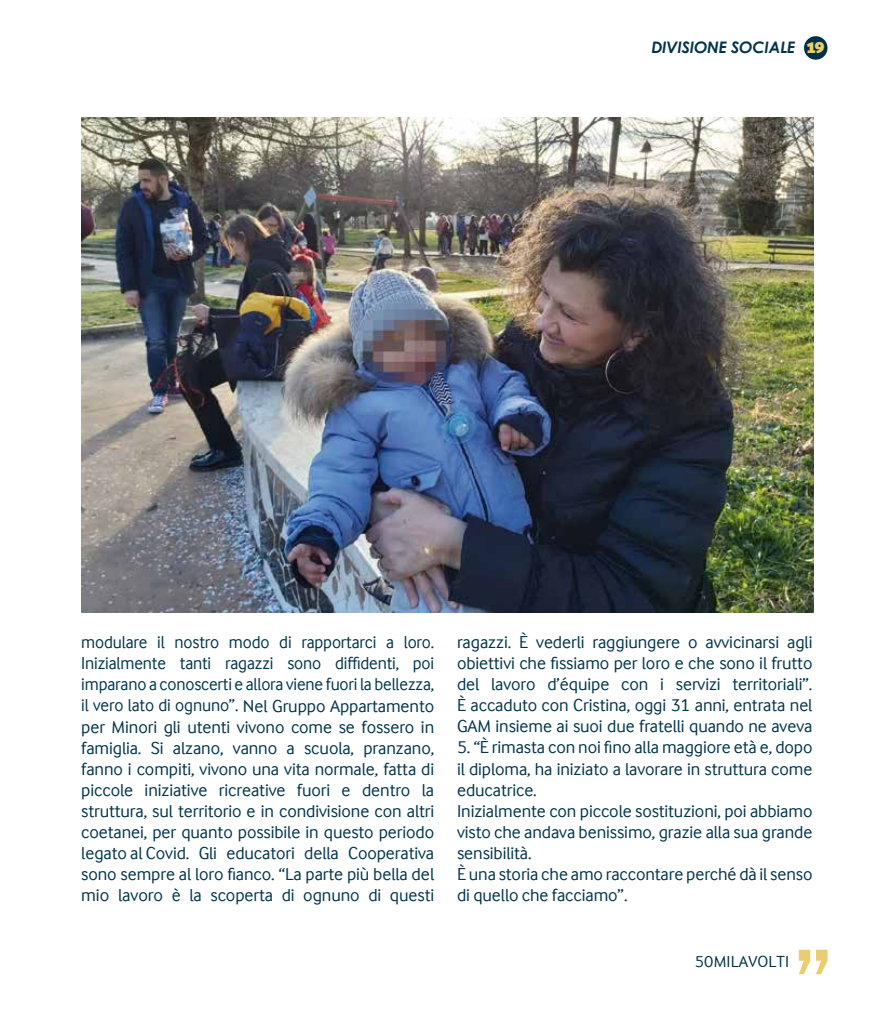
<style>
.page{position:relative;width:893px;height:1021px;background:#fff}
.page>*{position:absolute;margin:0;border:0;box-sizing:border-box;transform-origin:0 0}
.t1{font:17.85px/21px "Arla Inter Face";letter-spacing:-.005em;color:#00344b;text-align:justify;scale:.95 1}
.t2{font:17.85px/21px "Arla Inter Face";letter-spacing:-.005em;color:#00344b;text-align:justify}
.t3{font:16.5px "Arla Inter Face";letter-spacing:.01em;color:#003046}
.t4{font:italic 700 15.9px "Century Gothic";letter-spacing:-.01em;color:#00344b}
.s1{font-family:"Arla Inter Face";font-weight:900;font-style:normal;font-size:16.5px;color:#eccd6e}
</style>
<div class="page">
<svg style="left:799px;top:949px;width:11px;height:25px"></svg>
<svg style="left:816px;top:949px;width:11px;height:25px"></svg>
<div style="left:804px;top:36px;width:23px;height:24px;background:#003046;border-radius:50%"></div>
<img style="left:81px;top:118px;width:732px;height:494px">
<p class="t4" style="left:651px;top:37px;width:175px">DIVISIONE SOCIALE <span class="s1">19</span></p>
<p class="t1" style="left:81px;top:632px;width:373px">modulare il nostro modo di rapportarci a loro.<br>Inizialmente tanti ragazzi sono diffidenti, poi imparano a conoscerti e allora viene fuori la bellezza, il vero lato di ognuno”. Nel Gruppo Appartamento per Minori gli utenti vivono come se fossero in famiglia. Si alzano, vanno a scuola, pranzano, fanno i compiti, vivono una vita normale, fatta di piccole iniziative ricreative fuori e dentro la struttura, sul territorio e in condivisione con altri coetanei, per quanto possibile in questo periodo legato al Covid. Gli educatori della Cooperativa sono sempre al loro fianco. “La parte più bella del mio lavoro è la scoperta di ognuno di questi</p>
<p class="t2" style="left:457px;top:632px;width:357px">ragazzi. È vederli raggiungere o avvicinarsi agli obiettivi che fissiamo per loro e che sono il frutto del lavoro d’équipe con i servizi territoriali”.<br>È accaduto con Cristina, oggi 31 anni, entrata nel GAM insieme ai suoi due fratelli quando ne aveva</p>
<p class="t2" style="left:457px;top:737px;width:357px;text-align:left">5. “È rimasta con noi fino alla maggiore età e, dopo il diploma, ha iniziato a lavorare in struttura come educatrice.<br>Inizialmente con piccole sostituzioni, poi abbiamo visto che andava benissimo, grazie alla sua grande sensibilità.<br>È una storia che amo raccontare perché dà il senso di quello che facciamo”.</p>
<p class="t3" style="left:695px;top:952px;width:96px">50MILAVOLTI</p>
</div>
